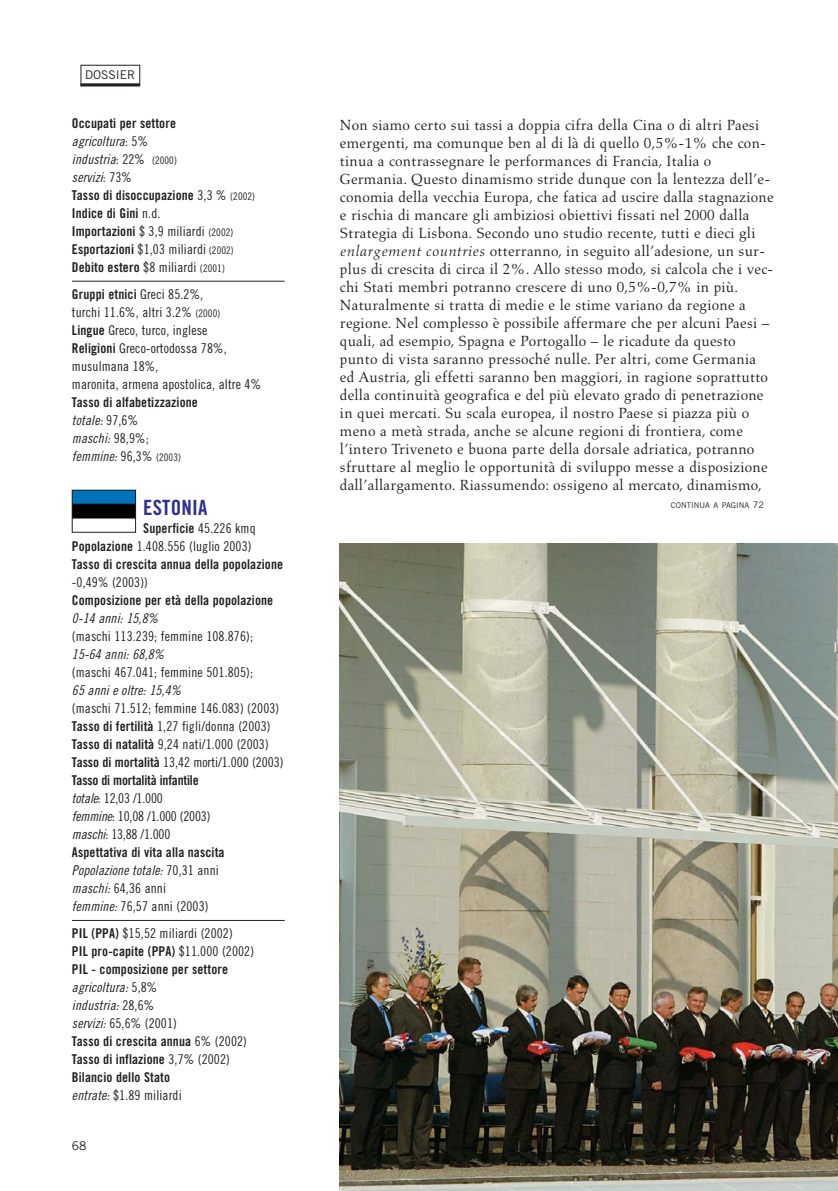
<style>
.page{position:relative;width:838px;height:1191px;background:#fff}
.page>*{position:absolute;margin:0;border:0;box-sizing:border-box;transform-origin:0 0}
.t1{font:21px "Trade Gothic Bold Cond Twenty";letter-spacing:.01em;color:#2e3092}
.t2{font:15px/18px "Aldus";letter-spacing:.015em;color:#231f20}
.t3{font:13.5px/18px "Trade Gothic Cond Eighteen";letter-spacing:.01em;color:#231f20}
.t4{font:13.5px/18px "Trade Gothic Bold Cond Twenty";letter-spacing:.01em;color:#231f20}
.t5{font:13.5px/18px "Trade Gothic Cond Eighteen Obl";letter-spacing:.01em;color:#231f20}
.t6{font:13.5px/18px "Trade Gothic Cond Eighteen";letter-spacing:-.015em;color:#231f20}
.t7{font:13.5px "Trade Gothic Bold Cond Twenty";letter-spacing:-.015em;color:#231f20}
.t8{font:12px "Trade Gothic";color:#231f20}
.t9{font:7.8px "Trade Gothic";color:#231f20}
.s1{font-family:"Trade Gothic Cond Eighteen"}
.s2{font-family:"Trade Gothic Cond Eighteen";font-size:10.5px}
.s3{font-family:"Trade Gothic Bold Cond Twenty"}
.s4{font-size:10.5px}
.s5{font-family:"Trade Gothic Cond Eighteen Obl"}
.s6{font-style:italic}
.s7{font-size:9px}
</style>
<div class="page">
<div style="left:81px;top:65px;width:59px;height:21px;border:1px solid #231f20"></div>
<hr style="left:80px;top:83px;width:60px;height:3px;background:#231f20">
<hr style="left:72px;top:281px;width:213px;height:1px;background:#231f20">
<hr style="left:72px;top:920px;width:213px;height:1px;background:#231f20">
<img style="left:74px;top:492px;width:60px;height:27px">
<div style="left:72px;top:490px;width:64px;height:42px;border:1px solid #231f20"></div>
<img style="left:340px;top:544px;width:498px;height:646px">
<p class="t8" style="left:85px;top:70px;width:51px">DOSSIER</p>
<p class="t4" style="left:72px;top:115px;width:106px">Occupati per settore</p>
<p class="t5" style="left:72px;top:133px;width:106px">agricoltura<span class="s1">: 5% </span>industria<span class="s1">: 22%</span> <span class="s2">(2000) </span>servizi<span class="s1">: 73%</span></p>
<p class="t4" style="left:72px;top:187px;width:185px">Tasso di disoccupazione <span class="s1">3,3 %</span> <span class="s2">(2002)<br></span>Indice di Gini <span class="s1">n.d.<br></span>Importazioni <span class="s1">$ 3,9 miliardi</span> <span class="s2">(2002)</span></p>
<p class="t3" style="left:72px;top:241px;width:163px"><span class="s3">Esportazioni</span> $1,03 miliardi <span class="s4">(2002)</span></p>
<p class="t4" style="left:72px;top:255px;width:154px;line-height:27px">Debito estero <span class="s1">$8 miliardi</span> <span class="s2">(2001)<br></span>Gruppi etnici <span class="s1">Greci 85.2%,</span></p>
<p class="t3" style="left:72px;top:304px;width:191px">turchi 11.6%, altri 3.2% <span class="s4">(2000)<br></span><span class="s3">Lingue</span> Greco, turco, inglese<br><span class="s3">Religioni</span> Greco-ortodossa 78%, musulmana 18%,<br>maronita, armena apostolica, altre 4%</p>
<p class="t4" style="left:72px;top:394px;width:127px">Tasso di alfabetizzazione</p>
<p class="t5" style="left:72px;top:412px;width:111px">totale: <span class="s1">97,6%<br></span>maschi: <span class="s1">98,9%; </span>femmine: <span class="s1">96,3%</span> <span class="s2">(2003)</span></p>
<h1 class="t1" style="left:143px;top:500px;width:66px">ESTONIA</h1>
<p class="t4" style="left:143px;top:520px;width:114px">Superficie <span class="s1">45.226 kmq</span></p>
<p class="t3" style="left:72px;top:538px;width:181px"><span class="s3">Popolazione</span> 1.408.556 (luglio 2003)</p>
<p class="t4" style="left:72px;top:556px;width:213px">Tasso di crescita annua della popolazione</p>
<p class="t3" style="left:72px;top:574px;width:78px">-0,49% (2003))</p>
<p class="t4" style="left:72px;top:592px;width:203px">Composizione per età della popolazione</p>
<p class="t5" style="left:72px;top:610px;width:88px">0-14 anni: 15,8%</p>
<p class="t3" style="left:72px;top:628px;width:182px">(maschi 113.239; femmine 108.876);</p>
<p class="t5" style="left:72px;top:646px;width:94px">15-64 anni: 68,8%</p>
<p class="t3" style="left:72px;top:664px;width:182px">(maschi 467.041; femmine 501.805);</p>
<p class="t5" style="left:72px;top:682px;width:111px">65 anni e oltre: 15,4%</p>
<p class="t3" style="left:72px;top:700px;width:213px">(maschi 71.512; femmine 146.083) (2003)<br><span class="s3">Tasso di fertilità</span> 1,27 figli/donna (2003)<br><span class="s3">Tasso di natalità</span> 9,24 nati/1.000 (2003)<br><span class="s3">Tasso di mortalità</span> 13,42 morti/1.000 (2003)</p>
<p class="t7" style="left:72px;top:775px;width:128px">Tasso di mortalità infantile</p>
<p class="t6" style="left:72px;top:790px;width:140px"><span class="s5">totale</span>: 12,03 /1.000<br><span class="s5">femmine</span>: 10,08 /1.000 (2003) <span class="s5">maschi</span>: 13,88 /1.000</p>
<p class="t4" style="left:72px;top:844px;width:154px">Aspettativa di vita alla nascita</p>
<p class="t5" style="left:72px;top:862px;width:148px">Popolazione totale: <span class="s1">70,31 anni</span></p>
<p class="t3" style="left:72px;top:880px;width:138px"><span class="s5">maschi:</span> 64,36 anni <span class="s5">femmine:</span> 76,57 anni (2003)</p>
<p class="t3" style="left:72px;top:925px;width:162px"><span class="s3">PIL (PPA)</span> $15,52 miliardi (2002)</p>
<p class="t4" style="left:72px;top:943px;width:184px">PIL pro-capite (PPA) <span class="s1">$11.000 (2002)<br></span>PIL - composizione per settore</p>
<p class="t5" style="left:72px;top:979px;width:87px">agricoltura: <span class="s1">5,8% </span>industria: <span class="s1">28,6%</span></p>
<p class="t3" style="left:72px;top:1015px;width:106px"><span class="s5">servizi:</span> 65,6% (2001)</p>
<p class="t4" style="left:72px;top:1033px;width:176px">Tasso di crescita annua <span class="s1">6% (2002)<br></span>Tasso di inflazione <span class="s1">3,7% (2002)<br></span>Bilancio dello Stato</p>
<p class="t3" style="left:72px;top:1087px;width:111px"><span class="s5">entrate:</span> $1.89 miliardi</p>
<p class="t8" style="left:72px;top:1141px;width:16px">68</p>
<p class="t2" style="left:340px;top:117px;width:435px">Non siamo certo sui tassi a doppia cifra della Cina o di altri Paesi emergenti, ma comunque ben al di là di quello 0,5%-1% che con&shy;tinua a contrassegnare le performances di Francia, Italia o Germania. Questo dinamismo stride dunque con la lentezza dell’e&shy;conomia della vecchia Europa, che fatica ad uscire dalla stagnazione e rischia di mancare gli ambiziosi obiettivi fissati nel 2000 dalla Strategia di Lisbona. Secondo uno studio recente, tutti e dieci gli <span class="s6">enlargement countries</span> otterranno, in seguito all’adesione, un sur&shy;plus di crescita di circa il 2%. Allo stesso modo, si calcola che i vec&shy;chi Stati membri potranno crescere di uno 0,5%-0,7% in più.<br>Naturalmente si tratta di medie e le stime variano da regione a regione. Nel complesso è possibile affermare che per alcuni Paesi – quali, ad esempio, Spagna e Portogallo – le ricadute da questo punto di vista saranno pressoché nulle. Per altri, come Germania ed Austria, gli effetti saranno ben maggiori, in ragione soprattutto della continuità geografica e del più elevato grado di penetrazione in quei mercati. Su scala europea, il nostro Paese si piazza più o meno a metà strada, anche se alcune regioni di frontiera, come l’intero Triveneto e buona parte della dorsale adriatica, potranno sfruttare al meglio le opportunità di sviluppo messe a disposizione dall’allargamento. Riassumendo: ossigeno al mercato, dinamismo,</p>
<p class="t9" style="left:671px;top:502px;width:94px">CONTINUA A PAGINA <span class="s7">72</span></p>
</div>
